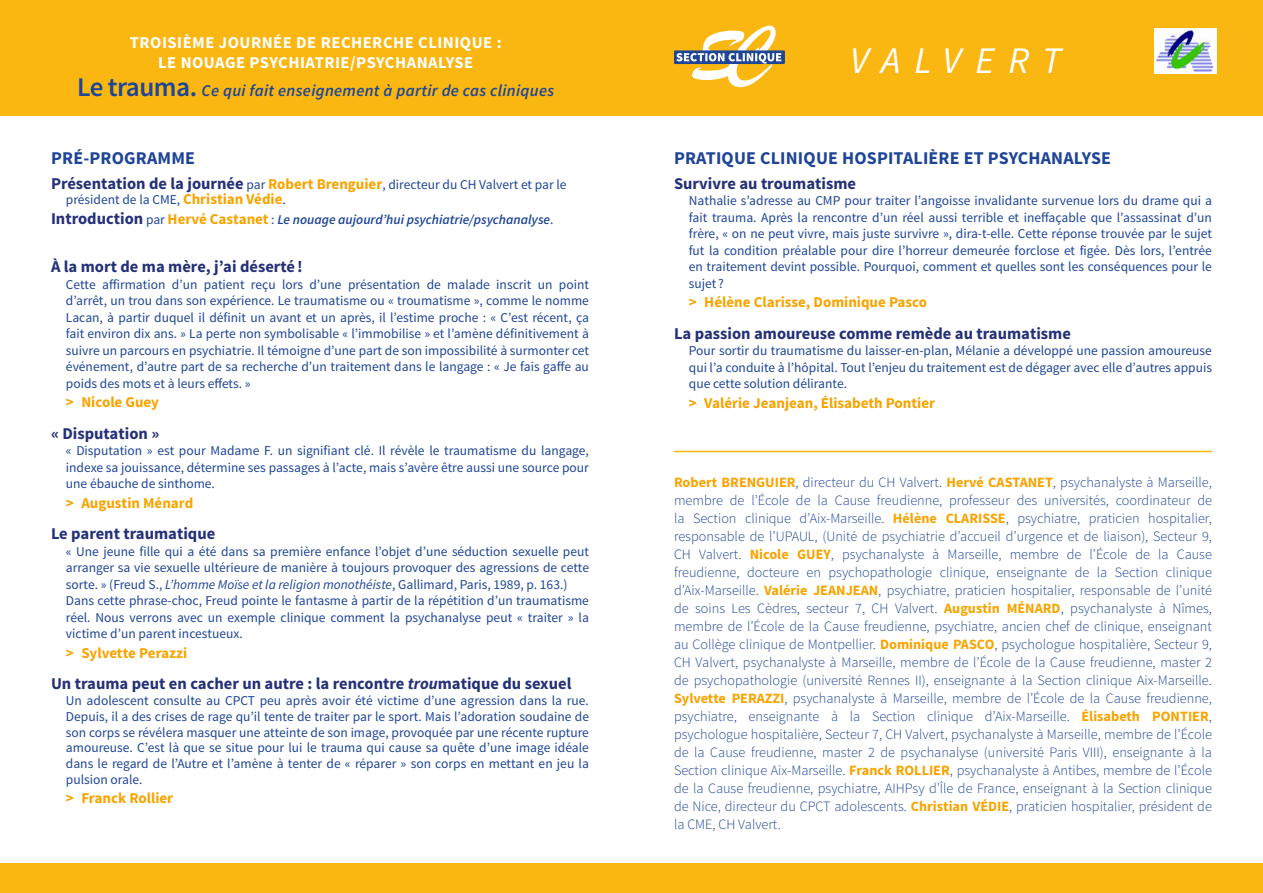
<style>
.page{position:relative;width:1263px;height:893px;background:#fff}
.page>*{position:absolute;margin:0;border:0;box-sizing:border-box;transform-origin:0 0}
.t1{font:italic 37.5px "Source Sans Pro";letter-spacing:.36em;color:#fff}
.TITRE_1{font:700 18px "Source Sans Pro";letter-spacing:.01em;color:#1e4596}
.TITRE_INTERVENTION{font:700 16.5px "Source Sans Pro";color:#243077}
.t2{font:700 16.5px/19.5px "Source Sans Pro";letter-spacing:.03em;color:#fff;text-align:center}
.Default{font:italic 600 16.5px "Source Sans Pro";letter-spacing:.02em;color:#1e4596}
.INTERVENANT{font:700 15px "Source Sans Pro";color:#f7a400}
.t3{font:300 14.25px/18px "Source Sans Pro";color:#1e4596;text-align:justify}
.PARAGRAPHE_COURANT{font:13.5px/16.5px "Source Sans Pro";color:#1e4596;text-align:justify}
.PARAGRAPHE_COURANT-2{font:italic 600 13.5px "Source Sans Pro";color:#1e4596}
.s1{font-style:normal;font-size:27px}
.s2{font-weight:700;font-size:16.5px;color:#243077}
.s3{font-weight:700;font-size:15px;color:#f7a400}
.s4{font-weight:700;font-style:normal;font-size:16.5px;color:#243077}
.s5{font-weight:400;font-style:normal}
.s6{font-weight:700;font-style:normal;font-size:15px;color:#f7a400}
.s7{font-style:italic}
.s8{font-weight:700;color:#f7a400}
</style>
<div class="page">
<div style="left:0;top:0;width:1263px;height:116px;background:#fab712"></div>
<div style="left:0;top:863px;width:1263px;height:30px;background:#fab712"></div>
<img style="left:1155px;top:29px;width:61px;height:44px">
<div style="left:674px;top:50px;width:111px;height:14px;background:#1e4596"></div>
<svg style="left:676px;top:26px;width:105px;height:61px"></svg>
<hr style="left:674px;top:451px;width:538px;height:1px;background:#fab712">
<p class="t2" style="left:130px;top:34px;width:373px">TROISIÈME JOURNÉE DE RECHERCHE CLINIQUE :<br>LE NOUAGE PSYCHIATRIE/PSYCHANALYSE</p>
<p class="Default" style="left:77px;top:80px;width:479px"><span class="s1">Le trauma.</span> Ce qui fait enseignement à partir de cas cliniques</p>
<p class="TITRE_1" style="left:51px;top:147px;width:146px">PRÉ-PROGRAMME</p>
<p class="PARAGRAPHE_COURANT" style="left:66px;top:177px;width:502px;line-height:15.8px;text-indent:-15px"><span class="s2">Présentation de la journée</span> par <span class="s3">Robert Brenguier</span>, directeur du CH Valvert et par le président de la CME, <span class="s3">Christian Védie</span>.</p>
<p class="PARAGRAPHE_COURANT-2" style="left:51px;top:211px;width:504px"><span class="s4">Introduction</span> <span class="s5">par</span> <span class="s6">Hervé Castanet</span> <span class="s5">:</span> Le nouage aujourd’hui psychiatrie/psychanalyse<span class="s5">.</span></p>
<p class="TITRE_INTERVENTION" style="left:51px;top:256px;width:253px">À la mort de ma mère, j’ai déserté!</p>
<p class="PARAGRAPHE_COURANT" style="left:66px;top:276px;width:525px">Cette affirmation d’un patient reçu lors d’une présentation de malade inscrit un point d’arrêt, un trou dans son expérience. Le traumatisme ou « troumatisme », comme le nomme Lacan, à partir duquel il définit un avant et un après, il l’estime proche : « C’est récent, ça fait environ dix ans. » La perte non symbolisable « l’immobilise » et l’amène définitivement à suivre un parcours en psychiatrie. Il témoigne d’une part de son impossibilité à surmonter cet événement, d’autre part de sa recherche d’un traitement dans le langage : « Je fais gaffe au poids des mots et à leurs effets. »</p>
<p class="INTERVENANT" style="left:66px;top:393px;width:95px">&gt; Nicole Guey</p>
<p class="TITRE_INTERVENTION" style="left:51px;top:423px;width:110px">« Disputation »</p>
<p class="PARAGRAPHE_COURANT" style="left:66px;top:443px;width:525px">« Disputation » est pour Madame F. un signifiant clé. Il révèle le traumatisme du langage, indexe sa jouissance, détermine ses passages à l’acte, mais s’avère être aussi une source pour une ébauche de sinthome.</p>
<p class="INTERVENANT" style="left:66px;top:493px;width:129px">&gt; Augustin Ménard</p>
<p class="TITRE_INTERVENTION" style="left:51px;top:523px;width:166px">Le parent traumatique</p>
<p class="PARAGRAPHE_COURANT" style="left:66px;top:543px;width:525px">« Une jeune fille qui a été dans sa première enfance l’objet d’une séduction sexuelle peut arranger sa vie sexuelle ultérieure de manière à toujours provoquer des agressions de cette sorte. » (Freud S., <span class="s7">L’homme Moïse et la religion monothéiste</span>, Gallimard, Paris, 1989, p. 163.)</p>
<p class="PARAGRAPHE_COURANT" style="left:66px;top:593px;width:524px">Dans cette phrase-choc, Freud pointe le fantasme à partir de la répétition d’un traumatisme réel. Nous verrons avec un exemple clinique comment la psychanalyse peut « traiter » la victime d’un parent incestueux.</p>
<p class="INTERVENANT" style="left:66px;top:643px;width:123px">&gt; Sylvette Perazzi</p>
<p class="TITRE_INTERVENTION" style="left:51px;top:673px;width:522px">Un trauma peut en cacher un autre : la rencontre <span class="s7">trou</span>matique du sexuel</p>
<p class="PARAGRAPHE_COURANT" style="left:66px;top:693px;width:525px;line-height:15.8px">Un adolescent consulte au CPCT peu après avoir été victime d’une agression dans la rue.<br>Depuis, il a des crises de rage qu’il tente de traiter par le sport. Mais l’adoration soudaine de son corps se révélera masquer une atteinte de son image, provoquée par une récente rupture amoureuse. C’est là que se situe pour lui le trauma qui cause sa quête d’une image idéale dans le regard de l’Autre et l’amène à tenter de « réparer » son corps en mettant en jeu la pulsion orale.</p>
<p class="INTERVENANT" style="left:66px;top:789px;width:109px">&gt; Franck Rollier</p>
<p class="t1" style="left:850px;top:38px;width:213px">VALVERT</p>
<p class="TITRE_1" style="left:674px;top:147px;width:439px">PRATIQUE CLINIQUE HOSPITALIÈRE ET PSYCHANALYSE</p>
<p class="TITRE_INTERVENTION" style="left:674px;top:173px;width:184px">Survivre au troumatisme</p>
<p class="PARAGRAPHE_COURANT" style="left:689px;top:193px;width:525px">Nathalie s’adresse au CMP pour traiter l’angoisse invalidante survenue lors du drame qui a fait trauma. Après la rencontre d’un réel aussi terrible et ineffaçable que l’assassinat d’un frère, « on ne peut vivre, mais juste survivre », dira-t-elle. Cette réponse trouvée par le sujet fut la condition préalable pour dire l’horreur demeurée forclose et figée. Dès lors, l’entrée en traitement devint possible. Pourquoi, comment et quelles sont les conséquences pour le sujet ?</p>
<p class="INTERVENANT" style="left:689px;top:293px;width:240px">&gt; Hélène Clarisse, Dominique Pasco</p>
<p class="TITRE_INTERVENTION" style="left:674px;top:323px;width:398px">La passion amoureuse comme remède au traumatisme</p>
<p class="PARAGRAPHE_COURANT" style="left:689px;top:343px;width:525px">Pour sortir du traumatisme du laisser-en-plan, Mélanie a développé une passion amoureuse qui l’a conduite à l’hôpital. Tout l’enjeu du traitement est de dégager avec elle d’autres appuis que cette solution délirante.</p>
<p class="INTERVENANT" style="left:689px;top:393px;width:248px">&gt; Valérie Jeanjean, Élisabeth Pontier</p>
<p class="t3" style="left:674px;top:473px;width:539px"><span class="s8">Robert BRENGUIER</span>, directeur du CH Valvert. <span class="s8">Hervé CASTANET</span>, psychanalyste à Marseille, membre de l’École de la Cause freudienne, professeur des universités, coordinateur de la Section clinique d’Aix-Marseille. <span class="s8">Hélène CLARISSE</span>, psychiatre, praticien hospitalier, responsable de l’UPAUL, (Unité de psychiatrie d’accueil d’urgence et de liaison), Secteur 9, CH Valvert. <span class="s8">Nicole GUEY</span>, psychanalyste à Marseille, membre de l’École de la Cause freudienne, docteure en psychopathologie clinique, enseignante de la Section clinique d’Aix-Marseille. <span class="s8">Valérie JEANJEAN</span>, psychiatre, praticien hospitalier, responsable de l’unité de soins Les Cèdres, secteur 7, CH Valvert. <span class="s8">Augustin MÉNARD</span>, psychanalyste à Nîmes, membre de l’École de la Cause freudienne, psychiatre, ancien chef de clinique, enseignant au Collège clinique de Montpellier. <span class="s8">Dominique PASCO</span>, psychologue hospitalière, Secteur 9, CH Valvert, psychanalyste à Marseille, membre de l’École de la Cause freudienne, master 2 de psychopathologie (université Rennes II), enseignante à la Section clinique Aix-Marseille.<br><span class="s8">Sylvette PERAZZI</span>, psychanalyste à Marseille, membre de l’École de la Cause freudienne, psychiatre, enseignante à la Section clinique d’Aix-Marseille. <span class="s8">Élisabeth PONTIER</span>, psychologue hospitalière, Secteur 7, CH Valvert, psychanalyste à Marseille, membre de l’École de la Cause freudienne, master 2 de psychanalyse (université Paris VIII), enseignante à la Section clinique Aix-Marseille. <span class="s8">Franck ROLLIER</span>, psychanalyste à Antibes, membre de l’École de la Cause freudienne, psychiatre, AIHPsy d’Île de France, enseignant à la Section clinique de Nice, directeur du CPCT adolescents. <span class="s8">Christian VÉDIE</span>, praticien hospitalier, président de la CME, CH Valvert.</p>
</div>
